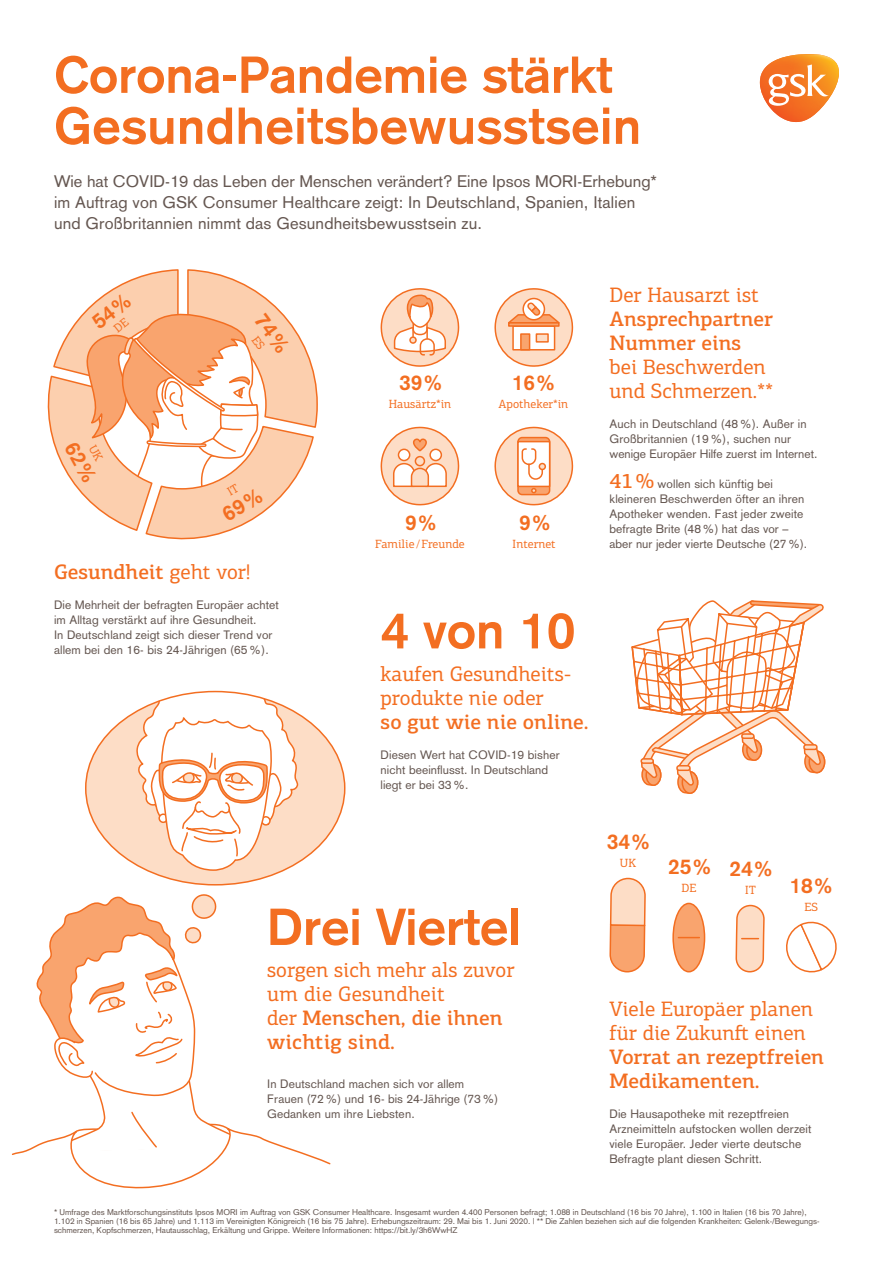
<style>
.page{position:relative;width:893px;height:1263px;background:#fff}
.page>*{position:absolute;margin:0;border:0;box-sizing:border-box;transform-origin:0 0}
.t1{font:700 51px/51px "Akzidenz Grotesk";color:#f36e21}
.t2{font:21px/24px "PF Centro Slab Pro";color:#f36e21}
.t3{font:700 21px "Akzidenz Grotesk";color:#f36e21}
.t4{font:500 21px "PF Centro Slab Pro";color:#f36e21}
.t5{font:16.5px/21px "Akzidenz Grotesk";letter-spacing:.01em;color:#655751}
.t6{font:12px/15px "Akzidenz Grotesk";letter-spacing:.01em;color:#655751}
.t7{font:12px "PF Centro Slab Pro";color:#f36e21}
.t8{font:8.25px/9px "Akzidenz Grotesk";color:#655751}
.s1{font-weight:400}
.s2{font-weight:500}
.s3{font-family:"PF Centro Slab Pro";font-weight:500;font-size:21px;color:#f36e21}
</style>
<div class="page">
<svg style="left:609px;top:878px;width:37px;height:94px;background:#fabe98"></svg>
<svg style="left:786px;top:921px;width:51px;height:51px"></svg>
<svg style="left:735px;top:904px;width:30px;height:68px;background:#fbd3b8"></svg>
<svg style="left:672px;top:902px;width:34px;height:70px"></svg>
<svg style="left:760px;top:54px;width:79px;height:68px"></svg>
<div style="left:86px;top:691px;width:259px;height:194px;background:#fdddc6;border-radius:50%"></div>
<svg style="left:135px;top:691px;width:163px;height:181px"></svg>
<svg style="left:12px;top:894px;width:319px;height:294px"></svg>
<svg style="left:631px;top:600px;width:194px;height:194px"></svg>
<svg style="left:381px;top:288px;width:78px;height:79px"></svg>
<svg style="left:494px;top:288px;width:79px;height:79px"></svg>
<svg style="left:381px;top:427px;width:78px;height:78px"></svg>
<svg style="left:494px;top:427px;width:79px;height:78px"></svg>
<div style="left:539px;top:463px;width:7px;height:7px;border:2px solid #f36e21;border-radius:50%"></div>
<svg style="left:48px;top:269px;width:270px;height:270px"></svg>
<p class="t1" style="left:54px;top:49px;width:589px">Corona-Pandemie stärkt<br>Gesundheitsbewusstsein</p>
<p class="t5" style="left:54px;top:171px;width:604px">Wie hat COVID-19 das Leben der Menschen verändert? Eine Ipsos MORI-Erhebung* im Auftrag von GSK Consumer Healthcare zeigt: In Deutschland, Spanien, Italien und Großbritannien nimmt das Gesundheitsbewusstsein zu.</p>
<p class="t4" style="left:54px;top:559px;width:198px">Gesundheit <span class="s1">geht vor!</span></p>
<p class="t6" style="left:54px;top:598px;width:226px">Die Mehrheit der befragten Europäer achtet im Alltag verstärkt auf ihre Gesundheit.<br>In Deutschland zeigt sich dieser Trend vor allem bei den 16- bis 24-Jährigen (65%).</p>
<p class="t3" style="left:399px;top:370px;width:46px">39%</p>
<p class="t7" style="left:389px;top:397px;width:64px">Hausärtz*in</p>
<p class="t3" style="left:512px;top:370px;width:46px">16%</p>
<p class="t7" style="left:498px;top:397px;width:71px">Apotheker*in</p>
<p class="t3" style="left:405px;top:510px;width:34px">9%</p>
<p class="t7" style="left:375px;top:536px;width:91px">Familie /Freunde</p>
<p class="t3" style="left:519px;top:510px;width:34px">9%</p>
<p class="t7" style="left:512px;top:536px;width:45px">Internet</p>
<p class="t1" style="left:381px;top:605px;width:196px">4 von 10</p>
<p class="t2" style="left:381px;top:662px;width:210px">kaufen Gesundheits&shy;produkte nie oder<br><span class="s2">so gut wie nie online.</span></p>
<p class="t6" style="left:381px;top:747px;width:181px">Diesen Wert hat COVID-19 bisher</p>
<p class="t6" style="left:381px;top:762px;width:169px">nicht beeinflusst. In Deutschland liegt er bei 33%.</p>
<p class="t1" style="left:267px;top:901px;width:255px">Drei Viertel</p>
<p class="t2" style="left:267px;top:958px;width:249px">sorgen sich mehr als zuvor um die Gesundheit<br>der <span class="s2">Menschen, die ihnen wichtig sind.</span></p>
<p class="t6" style="left:267px;top:1076px;width:233px">In Deutschland machen sich vor allem<br>Frauen (72%) und 16- bis 24-Jährige (73%)<br>Gedanken um ihre Liebsten.</p>
<p class="t2" style="left:609px;top:282px;width:165px">Der Hausarzt ist<br><span class="s2">Ansprechpartner<br>Nummer eins </span>bei Beschwerden und Schmerzen.**</p>
<p class="t6" style="left:609px;top:416px;width:209px">Auch in Deutschland (48%). Außer in<br>Großbritannien (19%), suchen nur wenige Europäer Hilfe zuerst im Internet.</p>
<p class="t6" style="left:609px;top:476px;width:199px"><span class="s3">41%</span> wollen sich künftig bei kleineren Beschwerden öfter an ihren Apotheker wenden. Fast jeder zweite befragte Brite (48%) hat das vor – aber nur jeder vierte Deutsche (27%).</p>
<p class="t3" style="left:607px;top:829px;width:46px">34%</p>
<p class="t7" style="left:620px;top:855px;width:18px">UK</p>
<p class="t3" style="left:668px;top:854px;width:46px">25%</p>
<p class="t7" style="left:681px;top:880px;width:16px">DE</p>
<p class="t3" style="left:729px;top:856px;width:46px">24%</p>
<p class="t7" style="left:745px;top:882px;width:12px">IT</p>
<p class="t3" style="left:789px;top:873px;width:46px">18%</p>
<p class="t7" style="left:805px;top:899px;width:15px">ES</p>
<p class="t2" style="left:609px;top:997px;width:216px">Viele Europäer planen für die Zukunft einen<br><span class="s2">Vorrat an rezeptfreien<br>Medikamenten.</span></p>
<p class="t6" style="left:609px;top:1106px;width:203px">Die Hausapotheke mit rezeptfreien Arzneimitteln aufstocken wollen derzeit viele Europäer. Jeder vierte deutsche Befragte plant diesen Schritt.</p>
<p class="t8" style="left:54px;top:1208px;width:767px">* Umfrage des Marktforschungsinstituts Ipsos MORI im Auftrag von GSK Consumer Healthcare. Insgesamt wurden 4.400 Personen befragt; 1.088 in Deutschland (16 bis 70 Jahre), 1.100 in Italien (16 bis 70 Jahre),<br>1.102 in Spanien (16 bis 65 Jahre) und 1.113 im Vereinigten Königreich (16 bis 75 Jahre). Erhebungszeitraum: 29. Mai bis 1. Juni 2020. | ** Die Zahlen beziehen sich auf die folgenden Krankheiten: Gelenk-/Bewegungs&shy;schmerzen, Kopfschmerzen, Hautausschlag, Erkältung und Grippe. Weitere Informationen: https://bit.ly/3h6WwHZ</p>
</div>
